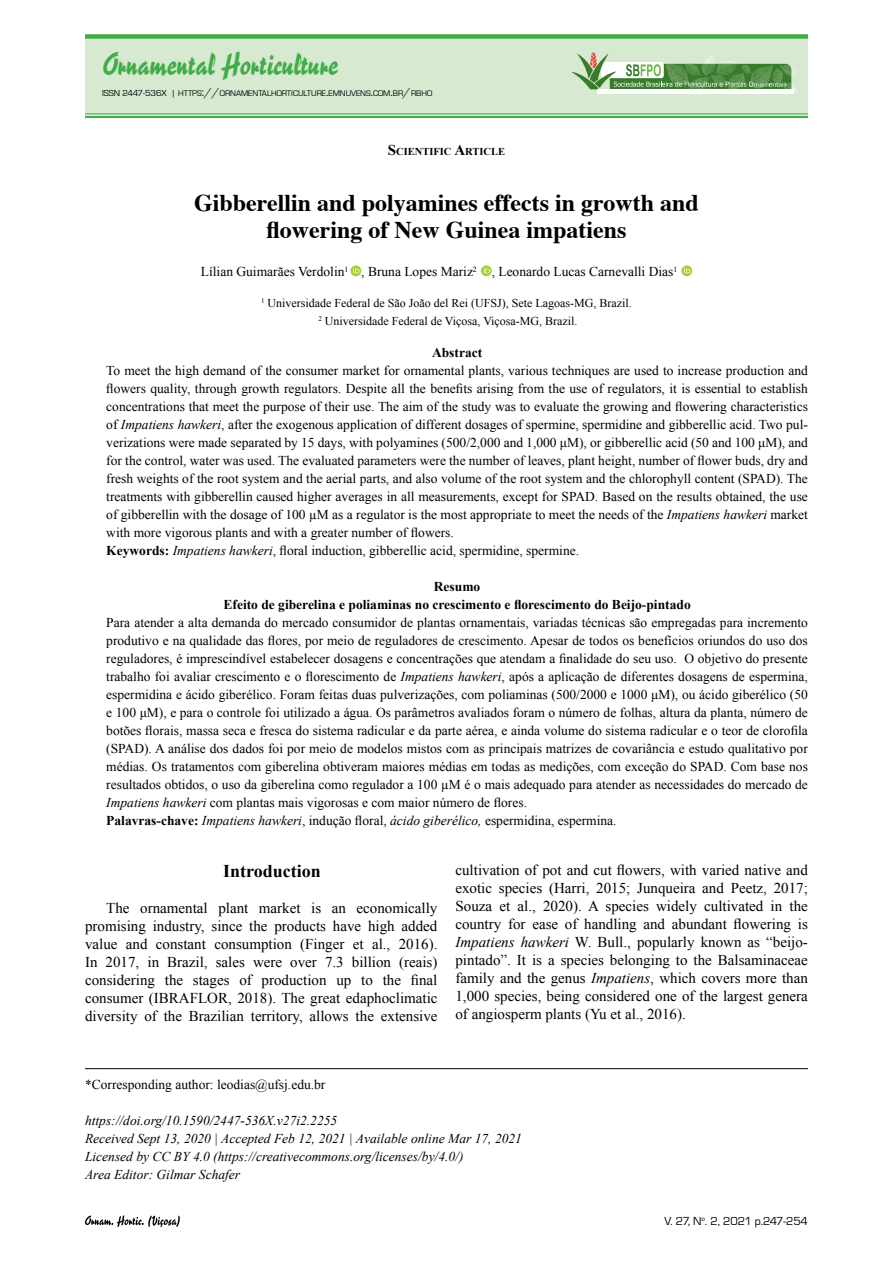
<style>
.page{position:relative;width:893px;height:1263px;background:#fff}
.page>*{position:absolute;margin:0;border:0;box-sizing:border-box;transform-origin:0 0}
.t1{font:29.25px "Reporter Two";color:#41ad49}
.t2{font:700 24px/27px "Times";color:#000;text-align:center}
.t3{font:700 18px "Times New Roman";color:#000}
.t4{font:15px/18px "Times New Roman";color:#000;text-align:justify}
.t5{font:13.5px/18px "Times New Roman";color:#000}
.t6{font:italic 13.5px/18px "Times New Roman";color:#000}
.t7{font:700 13.5px/18px "Times New Roman";color:#000;text-align:center}
.t8{font:12px/18px "Times New Roman";color:#000;text-align:center}
.t9{font:12px "Eurostar";letter-spacing:-.035em;color:#000}
.t10{font:700 10.5px "Times New Roman";color:#000}
.t11{font:8.4px "Eurostar";color:#000}
.s1{font-size:9px}
.s2{font-size:12px}
.s3{font-size:15px}
.s4{font-style:italic}
.s5{font-weight:700}
</style>
<div class="page">
<svg style="left:85px;top:1215px;width:95px;height:12px"></svg>
<hr style="left:85px;top:1068px;width:723px;height:1px;background:#000">
<div style="left:85px;top:36px;width:723px;height:78px;background:#d8e9d2"></div>
<div style="left:85px;top:34px;width:723px;height:5px;background:#41ad49"></div>
<hr style="left:85px;top:114px;width:723px;height:1px;background:#41ad49">
<hr style="left:85px;top:116px;width:723px;height:2px;background:#41ad49">
<div style="left:598px;top:89px;width:196px;height:5px;background:#fff"></div>
<svg style="left:571px;top:52px;width:226px;height:39px"></svg>
<img style="left:669px;top:68px;width:14px;height:5px">
<img style="left:755px;top:68px;width:23px;height:4px">
<svg style="left:350px;top:265px;width:11px;height:11px"></svg>
<svg style="left:353px;top:267px;width:6px;height:6px"></svg>
<svg style="left:481px;top:265px;width:11px;height:11px"></svg>
<svg style="left:484px;top:267px;width:6px;height:6px"></svg>
<svg style="left:681px;top:265px;width:11px;height:11px"></svg>
<svg style="left:684px;top:267px;width:6px;height:6px"></svg>
<h1 class="t1" style="left:102px;top:45px;width:238px">Ornamental Horticulture</h1>
<p class="t11" style="left:102px;top:88px;width:332px"><span class="s1">ISSN 2447-536X |</span> HTTPS<span class="s2">://</span>ORNAMENTALHORTICULTURE<span class="s2">.</span>EMNUVENS<span class="s2">.</span>COM<span class="s2">.</span>BR<span class="s2">/</span>RBHO</p>
<p class="t10" style="left:388px;top:144px;width:119px"><span class="s3">S</span>CIENTIFIC <span class="s3">A</span>RTICLE</p>
<h2 class="t2" style="left:194px;top:187px;width:506px">Gibberellin and polyamines effects in growth and flowering of New Guinea impatiens</h2>
<p class="t5" style="left:201px;top:262px;width:478px">Lílian Guimarães Verdolin<sup>1</sup> , Bruna Lopes Mariz<sup>2</sup> , Leonardo Lucas Carnevalli Dias<sup>1</sup></p>
<p class="t8" style="left:261px;top:294px;width:372px"><sup>1</sup> Universidade Federal de São João del Rei (UFSJ), Sete Lagoas-MG, Brazil.<br><sup>2</sup> Universidade Federal de Viçosa, Viçosa-MG, Brazil.</p>
<p class="t7" style="left:432px;top:343px;width:52px">Abstract</p>
<p class="t5" style="left:106px;top:361px;width:703px">To meet the high demand of the consumer market for ornamental plants, various techniques are used to increase production and flowers quality, through growth regulators. Despite all the benefits arising from the use of regulators, it is essential to establish concentrations that meet the purpose of their use. The aim of the study was to evaluate the growing and flowering characteristics of <span class="s4">Impatiens hawkeri</span>, after the exogenous application of different dosages of spermine, spermidine and gibberellic acid. Two pul&shy;verizations were made separated by 15 days, with polyamines (500/2,000 and 1,000 μM), or gibberellic acid (50 and 100 μM), and for the control, water was used. The evaluated parameters were the number of leaves, plant height, number of flower buds, dry and fresh weights of the root system and the aerial parts, and also volume of the root system and the chlorophyll content (SPAD). The treatments with gibberellin caused higher averages in all measurements, except for SPAD. Based on the results obtained, the use of gibberellin with the dosage of 100 µM as a regulator is the most appropriate to meet the needs of the <span class="s4">Impatiens hawkeri</span> market with more vigorous plants and with a greater number of flowers.<br><span class="s5">Keywords:</span> <span class="s4">Impatiens hawkeri</span>, floral induction, gibberellic acid, spermidine, spermine.</p>
<p class="t7" style="left:223px;top:577px;width:469px">Resumo<br>Efeito de giberelina e poliaminas no crescimento e florescimento do Beijo-pintado</p>
<p class="t5" style="left:106px;top:613px;width:703px">Para atender a alta demanda do mercado consumidor de plantas ornamentais, variadas técnicas são empregadas para incremento produtivo e na qualidade das flores, por meio de reguladores de crescimento. Apesar de todos os benefícios oriundos do uso dos reguladores, é imprescindível estabelecer dosagens e concentrações que atendam a finalidade do seu uso. O objetivo do presente trabalho foi avaliar crescimento e o florescimento de <span class="s4">Impatiens hawkeri</span>, após a aplicação de diferentes dosagens de espermina, espermidina e ácido giberélico. Foram feitas duas pulverizações, com poliaminas (500/2000 e 1000 μM), ou ácido giberélico (50 e 100 μM), e para o controle foi utilizado a água. Os parâmetros avaliados foram o número de folhas, altura da planta, número de botões florais, massa seca e fresca do sistema radicular e da parte aérea, e ainda volume do sistema radicular e o teor de clorofila (SPAD). A análise dos dados foi por meio de modelos mistos com as principais matrizes de covariância e estudo qualitativo por médias. Os tratamentos com giberelina obtiveram maiores médias em todas as medições, com exceção do SPAD. Com base nos resultados obtidos, o uso da giberelina como regulador a 100 µM é o mais adequado para atender as necessidades do mercado de <span class="s4">Impatiens hawkeri</span> com plantas mais vigorosas e com maior número de flores.<br><span class="s5">Palavras-chave:</span> <span class="s4">Impatiens hawkeri</span>, indução floral, <span class="s4">ácido giberélico,</span> espermidina, espermina.</p>
<h3 class="t3" style="left:223px;top:858px;width:99px">Introduction</h3>
<p class="t4" style="left:85px;top:898px;width:354px;text-indent:21px">The ornamental plant market is an economically promising industry, since the products have high added value and constant consumption (Finger et al., 2016).<br>In 2017, in Brazil, sales were over 7.3 billion (reais) considering the stages of production up to the final consumer (IBRAFLOR, 2018). The great edaphoclimatic diversity of the Brazilian territory, allows the extensive</p>
<p class="t4" style="left:455px;top:861px;width:354px">cultivation of pot and cut flowers, with varied native and exotic species (Harri, 2015; Junqueira and Peetz, 2017; Souza et al., 2020). A species widely cultivated in the country for ease of handling and abundant flowering is <span class="s4">Impatiens hawkeri</span> W. Bull., popularly known as “beijo&shy;pintado”. It is a species belonging to the Balsaminaceae family and the genus <span class="s4">Impatiens</span>, which covers more than 1,000 species, being considered one of the largest genera of angiosperm plants (Yu et al., 2016).</p>
<p class="t5" style="left:85px;top:1075px;width:242px">*Corresponding author: leodias@ufsj.edu.br</p>
<p class="t6" style="left:85px;top:1111px;width:438px">https://doi.org/10.1590/2447-536X.v27i2.2255<br>Received Sept 13, 2020 | Accepted Feb 12, 2021 | Available online Mar 17, 2021<br>Licensed by CC BY 4.0 (https://creativecommons.org/licenses/by/4.0/)<br>Area Editor: Gilmar Schafer</p>
<p class="t9" style="left:665px;top:1213px;width:145px">V. 27, N<sup>o</sup>. 2, 2021 p.247-254</p>
</div>
